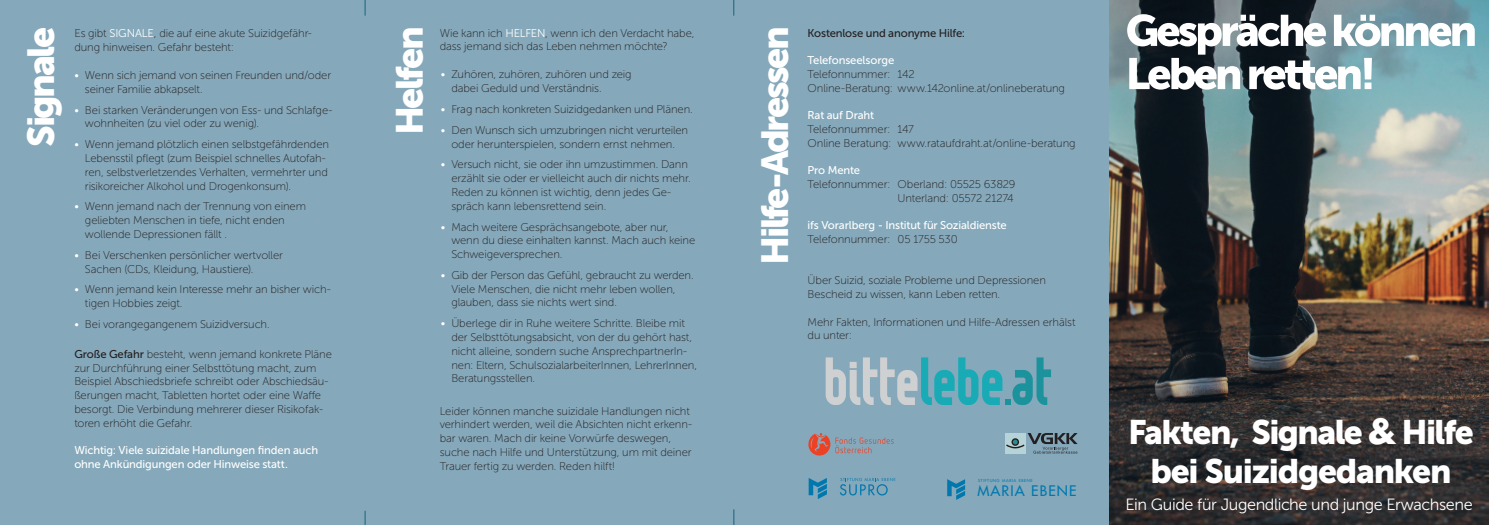
<style>
.page{position:relative;width:1489px;height:525px;background:#fff}
.page>*{position:absolute;margin:0;border:0;box-sizing:border-box;transform-origin:0 0}
.t1{font:900 50.75px "Reflex";letter-spacing:-.025em;color:#cfd0d2}
.t2{font:37.5px "Museo Sans 900";letter-spacing:-.07em;color:#fff}
.t3{font:33.75px "Museo Sans 900";letter-spacing:-.045em;color:#fff}
.t4{font:16.25px "Museo Sans 300";letter-spacing:-.025em;color:#fff}
.t5{font:14.12px "Futura";letter-spacing:.08em;color:#0078ae}
.t6{font:11.25px/13.8px "Museo Sans 100";letter-spacing:-.01em;color:#231f20}
.t7{font:11.25px/13.8px "Museo Sans 500";letter-spacing:-.01em;color:#fff}
.t8{font:11.25px "Museo Sans 500";letter-spacing:-.015em;color:#231f20}
.t9{font:4px "Futura";letter-spacing:.14em;color:#0078ae}
.s1{font-family:"Museo Sans 300";color:#fff}
.s2{font-family:"Museo Sans 500"}
.s3{color:#18abb5}
.s4{color:#1b929c}
.s5{font-family:"Futura Std";font-weight:700}
</style>
<div class="page">
<div style="left:0;top:0;width:1488px;height:524px;background:#85a8ba"></div>
<img style="left:1109px;top:0;width:379px;height:524px">
<svg style="left:808px;top:478px;width:18px;height:21px"></svg>
<svg style="left:840px;top:478px;width:55px;height:17px"></svg>
<div style="left:1004px;top:433px;width:21px;height:20px;background:#b6d4d7"></div>
<svg style="left:1006px;top:433px;width:71px;height:20px"></svg>
<svg style="left:808px;top:433px;width:85px;height:22px"></svg>
<svg style="left:947px;top:479px;width:18px;height:20px"></svg>
<svg style="left:1127px;top:14px;width:347px;height:76px"></svg>
<svg style="left:365px;top:510px;width:1px;height:14px"></svg>
<svg style="left:365px;top:0;width:1px;height:16px"></svg>
<svg style="left:733px;top:0;width:1px;height:16px"></svg>
<svg style="left:733px;top:509px;width:1px;height:15px"></svg>
<h2 class="t2" style="left:20px;top:146px;width:121px;rotate:-90deg">Signale</h2>
<p class="t6" style="left:74px;top:26px;width:239px">Es gibt <span class="s1">SIGNALE</span>, die auf eine akute Suizidgefähr&shy;dung hinweisen. Gefahr besteht:</p>
<p class="t6" style="left:85px;top:68px;width:248px;text-indent:-11px"><span class="s1">•</span> Wenn sich jemand von seinen Freunden und/oder seiner Familie abkapselt.</p>
<p class="t6" style="left:85px;top:103px;width:249px;text-indent:-11px"><span class="s1">•</span> Bei starken Veränderungen von Ess- und Schlafge&shy;wohnheiten (zu viel oder zu wenig).</p>
<p class="t6" style="left:85px;top:138px;width:245px;text-indent:-11px"><span class="s1">•</span> Wenn jemand plötzlich einen selbstgefährdenden Lebensstil pflegt (zum Beispiel schnelles Autofah&shy;ren, selbstverletzendes Verhalten, vermehrter und risikoreicher Alkohol und Drogenkonsum).</p>
<p class="t6" style="left:85px;top:200px;width:222px;text-indent:-11px"><span class="s1">•</span> Wenn jemand nach der Trennung von einem geliebten Menschen in tiefe, nicht enden wollende Depressionen fällt .</p>
<p class="t6" style="left:85px;top:248px;width:199px;text-indent:-11px"><span class="s1">•</span> Bei Verschenken persönlicher wertvoller<br>Sachen (CDs, Kleidung, Haustiere).</p>
<p class="t6" style="left:85px;top:282px;width:247px;text-indent:-11px"><span class="s1">•</span> Wenn jemand kein Interesse mehr an bisher wich&shy;tigen Hobbies zeigt.</p>
<p class="t6" style="left:74px;top:317px;width:197px"><span class="s1">•</span> Bei vorangegangenem Suizidversuch.</p>
<p class="t6" style="left:74px;top:347px;width:259px"><span class="s2">Große Gefahr</span> besteht, wenn jemand konkrete Pläne zur Durchführung einer Selbsttötung macht, zum Beispiel Abschiedsbriefe schreibt oder Abschiedsäu&shy;ßerungen macht, Tabletten hortet oder eine Waffe besorgt. Die Verbindung mehrerer dieser Risikofak&shy;toren erhöht die Gefahr.</p>
<p class="t7" style="left:74px;top:443px;width:245px">Wichtig: Viele suizidale Handlungen finden auch ohne Ankündigungen oder Hinweise statt.</p>
<h2 class="t2" style="left:388px;top:135px;width:110px;rotate:-90deg">Helfen</h2>
<p class="t6" style="left:440px;top:26px;width:256px">Wie kann ich <span class="s1">HELFEN</span>, wenn ich den Verdacht habe, dass jemand sich das Leben nehmen möchte?</p>
<p class="t6" style="left:451px;top:68px;width:182px;text-indent:-11px"><span class="s1">•</span> Zuhören, zuhören, zuhören und zeig dabei Geduld und Verständnis.</p>
<p class="t6" style="left:440px;top:102px;width:254px"><span class="s1">•</span> Frag nach konkreten Suizidgedanken und Plänen.</p>
<p class="t6" style="left:440px;top:123px;width:249px;text-align:center"><span class="s1">•</span> Den Wunsch sich umzubringen nicht verurteilen oder herunterspielen, sondern ernst nehmen.</p>
<p class="t6" style="left:451px;top:158px;width:241px;text-indent:-11px"><span class="s1">•</span> Versuch nicht, sie oder ihn umzustimmen. Dann erzählt sie oder er vielleicht auch dir nichts mehr.<br>Reden zu können ist wichtig, denn jedes Ge&shy;spräch kann lebensrettend sein.</p>
<p class="t6" style="left:451px;top:220px;width:245px;text-indent:-11px"><span class="s1">•</span> Mach weitere Gesprächsangebote, aber nur, wenn du diese einhalten kannst. Mach auch keine<br>Schweigeversprechen.</p>
<p class="t6" style="left:451px;top:268px;width:244px;text-indent:-11px"><span class="s1">•</span> Gib der Person das Gefühl, gebraucht zu werden.<br>Viele Menschen, die nicht mehr leben wollen, glauben, dass sie nichts wert sind.</p>
<p class="t6" style="left:451px;top:316px;width:247px;text-indent:-11px"><span class="s1">•</span> Überlege dir in Ruhe weitere Schritte. Bleibe mit der Selbsttötungsabsicht, von der du gehört hast, nicht alleine, sondern suche AnsprechpartnerIn&shy;nen: Eltern, SchulsozialarbeiterInnen, LehrerInnen, Beratungsstellen.</p>
<p class="t6" style="left:440px;top:403px;width:254px">Leider können manche suizidale Handlungen nicht verhindert werden, weil die Absichten nicht erkenn&shy;bar waren. Mach dir keine Vorwürfe deswegen, suche nach Hilfe und Unterstützung, um mit deiner Trauer fertig zu werden. Reden hilft!</p>
<h2 class="t2" style="left:753px;top:264px;width:239px;rotate:-90deg">Hilfe-Adressen</h2>
<p class="t8" style="left:807px;top:27px;width:159px">Kostenlose und anonyme Hilfe:</p>
<p class="t7" style="left:807px;top:53px;width:88px">Telefonseelsorge</p>
<p class="t6" style="left:807px;top:67px;width:259px">Telefonnummer: 142<br>Online-Beratung: www.142online.at/onlineberatung</p>
<p class="t7" style="left:807px;top:108px;width:68px">Rat auf Draht</p>
<p class="t6" style="left:807px;top:122px;width:269px">Telefonnummer: 147<br>Online Beratung: www.rataufdraht.at/online-beratung</p>
<p class="t7" style="left:807px;top:163px;width:54px">Pro Mente</p>
<p class="t6" style="left:807px;top:177px;width:209px;text-align:right">Telefonnummer: Oberland: 05525 63829<br>Unterland: 05572 21274</p>
<p class="t7" style="left:807px;top:218px;width:201px">ifs Vorarlberg - Institut für Sozialdienste</p>
<p class="t6" style="left:807px;top:232px;width:152px">Telefonnummer: 05 1755 530</p>
<p class="t6" style="left:807px;top:273px;width:240px">Über Suizid, soziale Probleme und Depressionen<br>Bescheid zu wissen, kann Leben retten.</p>
<p class="t6" style="left:807px;top:315px;width:269px">Mehr Fakten, Informationen und Hilfe-Adressen erhälst du unter:</p>
<h1 class="t1" style="left:705px;top:345px;width:348px">www.bitte<span class="s3">lebe</span><span class="s4">.at</span></h1>
<p class="t9" style="left:978px;top:478px;width:56px">STIFTUNG MARIA EBENE</p>
<p class="t5" style="left:977px;top:481px;width:101px">MARIA EBENE</p>
<h3 class="t3" style="left:1128px;top:413px;width:347px">Fakten, Signale <span class="s5">&amp;</span> Hilfe</h3>
<h3 class="t3" style="left:1150px;top:452px;width:303px">bei Suizidgedanken</h3>
<h3 class="t4" style="left:1125px;top:495px;width:349px">Ein Guide für Jugendliche und junge Erwachsene</h3>
</div>
